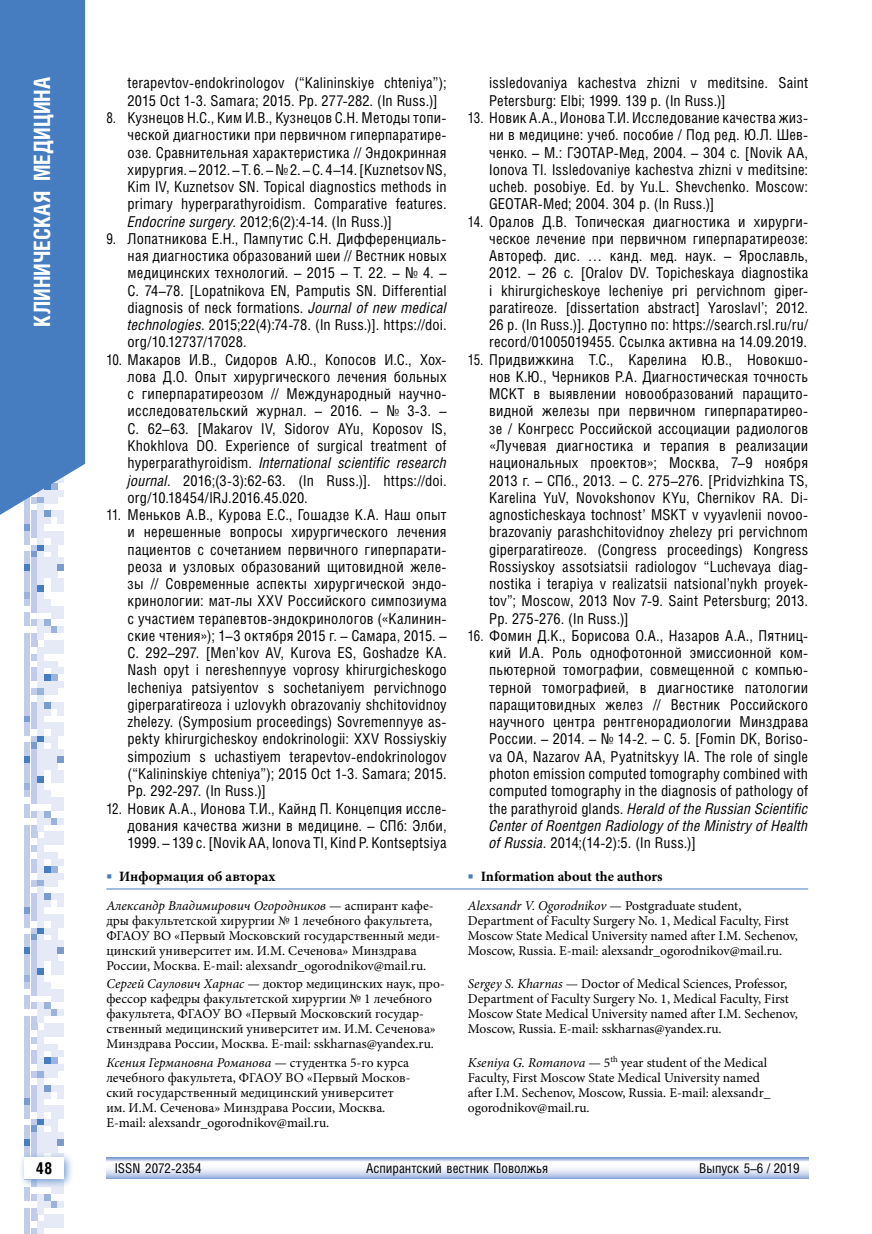
<style>
.page{position:relative;width:872px;height:1234px;background:#fff}
.page>*{position:absolute;margin:0;border:0;box-sizing:border-box;transform-origin:0 0}
.t1{font:700 22.5px "Helios Cond C";color:#fff}
.t2{font:700 16.5px "Helios Cond C";color:#000}
.t3{font:15px/17.2px "Helios Cond C";letter-spacing:.01em;color:#000;text-align:justify;scale:.9 1}
.t4{font:15px/17.2px "Helios Cond C";letter-spacing:.01em;color:#000}
.t5{font:700 14.25px "Minion Pro";color:#000}
.t6{font:13.5px/15px "Minion Pro";color:#000}
.t7{font:13.5px "Helios Cond C";color:#000}
.s1{font-style:italic}
.s2{font-weight:400;color:#457dc0}
.s3{color:#457dc0}
</style>
<div class="page">
<svg style="left:24px;top:527px;width:40px;height:37px"></svg>
<div style="left:24px;top:564px;width:6px;height:7px;background:#457dc0"></div>
<div style="left:31px;top:564px;width:6px;height:7px;background:#c0cce9"></div>
<div style="left:38px;top:564px;width:6px;height:7px;background:#e6eaf6"></div>
<div style="left:44px;top:564px;width:6px;height:7px;background:#e6eaf6"></div>
<div style="left:51px;top:564px;width:6px;height:7px;background:#e6eaf6"></div>
<div style="left:58px;top:564px;width:6px;height:7px;background:#799bd0"></div>
<svg style="left:24px;top:571px;width:40px;height:144px"></svg>
<div style="left:24px;top:715px;width:6px;height:7px;background:#799bd0"></div>
<div style="left:31px;top:715px;width:6px;height:7px;background:#c0cce9"></div>
<div style="left:38px;top:715px;width:6px;height:7px;background:#e6eaf6"></div>
<svg style="left:24px;top:722px;width:40px;height:47px"></svg>
<div style="left:24px;top:769px;width:6px;height:7px;background:#c0cce9"></div>
<div style="left:31px;top:769px;width:6px;height:7px;background:#c0cce9"></div>
<div style="left:38px;top:769px;width:6px;height:7px;background:#e6eaf6"></div>
<div style="left:51px;top:769px;width:6px;height:7px;background:#e6eaf6"></div>
<div style="left:58px;top:769px;width:6px;height:7px;background:#e6eaf6"></div>
<svg style="left:24px;top:776px;width:40px;height:253px"></svg>
<div style="left:24px;top:1029px;width:6px;height:7px;background:#c0cce9"></div>
<div style="left:38px;top:1029px;width:6px;height:7px;background:#e6eaf6"></div>
<div style="left:44px;top:1029px;width:6px;height:7px;background:#e6eaf6"></div>
<div style="left:51px;top:1029px;width:6px;height:7px;background:#e6eaf6"></div>
<div style="left:58px;top:1029px;width:6px;height:7px;background:#e6eaf6"></div>
<svg style="left:24px;top:1036px;width:40px;height:41px"></svg>
<div style="left:24px;top:1077px;width:6px;height:7px;background:#c0cce9"></div>
<div style="left:38px;top:1077px;width:6px;height:7px;background:#e6eaf6"></div>
<svg style="left:24px;top:1084px;width:40px;height:54px"></svg>
<div style="left:24px;top:1138px;width:6px;height:7px;background:#457dc0"></div>
<div style="left:31px;top:1138px;width:6px;height:7px;background:#c0cce9"></div>
<div style="left:38px;top:1138px;width:6px;height:7px;background:#e6eaf6"></div>
<div style="left:44px;top:1138px;width:6px;height:7px;background:#e6eaf6"></div>
<div style="left:51px;top:1138px;width:6px;height:7px;background:#e6eaf6"></div>
<div style="left:58px;top:1138px;width:6px;height:7px;background:#799bd0"></div>
<svg style="left:24px;top:1145px;width:40px;height:6px"></svg>
<div style="left:24px;top:1186px;width:6px;height:7px;background:#c0cce9"></div>
<div style="left:51px;top:1186px;width:6px;height:7px;background:#e6eaf6"></div>
<div style="left:58px;top:1186px;width:6px;height:7px;background:#e6eaf6"></div>
<svg style="left:24px;top:1193px;width:40px;height:40px"></svg>
<div style="left:18px;top:1151px;width:56px;height:37px;background:#457dc0;opacity:.75"></div>
<div style="left:24px;top:1157px;width:40px;height:21px;background:#fff"></div>
<svg style="left:0;top:0;width:85px;height:527px;background:#5085c4"></svg>
<svg style="left:106px;top:1157px;width:702px;height:21px"></svg>
<hr style="left:106px;top:888px;width:702px;height:1px;background:#457dc0">
<h1 class="t1" style="left:29px;top:326px;width:251px;rotate:-90deg">КЛИНИЧЕСКАЯ МЕДИЦИНА</h1>
<p class="t4" style="left:128px;top:74px;width:320px">terapevtov-endokrinologov (“Kalininskiye chteniya”);<br>2015 Oct 1-3. Samara; 2015. Рр. 277-282. (In Russ.)]</p>
<p class="t3" style="left:128px;top:109px;width:356px;text-indent:-21px">8. Кузнецов Н.С., Ким И.В., Кузнецов С.Н. Методы топи&shy;ческой диагностики при первичном гиперпаратире&shy;озе. Сравнительная характеристика // Эндокринная хирургия. – 2012. – Т. 6. – № 2. – С. 4–14. [KuznetsovNS, Kim IV, Kuznetsov SN. Topical diagnostics methods in primary hyperparathyroidism. Comparative features.<br><span class="s1">Endocrine surgery</span>. 2012;6(2):4‑14. (In Russ.)]</p>
<p class="t3" style="left:128px;top:229px;width:356px;text-indent:-21px">9. Лопатникова Е.Н., Пампутис С.Н. Дифференциаль&shy;ная диагностика образований шеи // Вестник новых медицинских технологий. – 2015 – Т. 22. – № 4. – С. 74–78. [Lopatnikova EN, Pamputis SN. Differential diagnosis of neck formations. <span class="s1">Journal of new medical technologies</span>. 2015;22(4):74-78. (In Russ.)]. https://doi. org/10.12737/17028.</p>
<p class="t3" style="left:128px;top:350px;width:356px;text-align:left;text-indent:-21px">10. Макаров И.В., Сидоров А.Ю., Копосов И.С., Хох&shy;лова Д.О. Опыт хирургического лечения больных с гиперпаратиреозом // Международный научно-- исследовательский журнал. – 2016. – № 3-3. – С. 62–63. [Makarov IV, Sidorov AYu, Koposov IS, Khokhlova DO. Experience of surgical treatment of hyperparathyroidism. <span class="s1">International scientific research journal</span>. 2016;(3-3):62-63. (In Russ.)]. https://doi. org/10.18454/IRJ.2016.45.020.</p>
<p class="t3" style="left:128px;top:505px;width:356px;text-indent:-21px">11. Меньков А.В., Курова Е.С., Гошадзе К.А. Наш опыт и нерешенные вопросы хирургического лечения пациентов с сочетанием первичного гиперпарати&shy;реоза и узловых образований щитовидной желе&shy;зы // Современные аспекты хирургической эндо&shy;кринологии: мат-лы XXV Российского симпозиума с участием терапевтов-эндокринологов («Калинин&shy;ские чтения»); 1–3 октября 2015 г. – Самара, 2015. – С. 292–297. [Men’kov AV, Kurova ES, Goshadze KA.<br>Nash opyt i nereshennyye voprosy khirurgicheskogo lecheniya patsiyentov s sochetaniyem pervichnogo giperparatireoza i uzlovykh obrazovaniy shchitovidnoy zhelezy. (Symposium proceedings) Sovremennyye as&shy;pekty khirurgicheskoy endokrinologii: XXV Rossiyskiy simpozium s uchastiyem terapevtov-endokrinologov (“Kalininskiye chteniya”); 2015 Oct 1-3. Samara; 2015.<br>Рр. 292-297. (In Russ.)]</p>
<p class="t3" style="left:128px;top:799px;width:356px;text-indent:-21px">12. Новик A.A., Ионова Т.И., Кайнд П. Концепция иссле&shy;дования качества жизни в медицине. – СПб: Элби, 1999. – 139 с. [Novik AA, Ionova TI, Kind P. Kontseptsiya</p>
<p class="t4" style="left:489px;top:74px;width:320px">issledovaniya kachestva zhizni v meditsine. Saint<br>Petersburg: Elbi; 1999. 139 p. (In Russ.)]</p>
<p class="t3" style="left:489px;top:109px;width:356px;text-indent:-21px">13. Новик A.A., Ионова Т.И. Исследование качества жиз&shy;ни в медицине: учеб. пособие / Под ред. Ю.Л. Шев&shy;ченко. – М.: ГЭОТАР-Мед, 2004. – 304 с. [Novik AA, Ionova TI. Issledovaniye kachestva zhizni v meditsine: ucheb. posobiye. Ed. by Yu.L. Shevchenko. Moscow:<br>GEOTAR-Med; 2004. 304 p. (In Russ.)]</p>
<p class="t3" style="left:489px;top:212px;width:356px;text-indent:-21px">14. Оралов Д.В. Топическая диагностика и хирурги&shy;ческое лечение при первичном гиперпаратиреозе:<br>Автореф. дис. … канд. мед. наук. – Ярославль, 2012. – 26 с. [Oralov DV. Topicheskaya diagnostika i khirurgicheskoye lecheniye pri pervichnom giper&shy;paratireoze. [dissertation abstract] Yaroslavl’; 2012.<br>26 р. (In Russ.)]. Доступно по: https://search.rsl.ru/ru/ record/01005019455. Ссылка активна на 14.09.2019.</p>
<p class="t3" style="left:489px;top:350px;width:356px;text-indent:-21px">15. Придвижкина Т.С., Карелина Ю.В., Новокшо&shy;нов К.Ю., Черников Р.А. Диагностическая точность МСКТ в выявлении новообразований паращито&shy;видной железы при первичном гиперпаратирео&shy;зе / Конгресс Российской ассоциации радиологов «Лучевая диагностика и терапия в реализации национальных проектов»; Москва, 7–9 ноября 2013 г. – СПб., 2013. – С. 275–276. [Pridvizhkina TS, Karelina YuV, Novokshonov KYu, Chernikov RA. Di&shy;agnosticheskaya tochnost’ MSKT v vyyavlenii novoo&shy;brazovaniy parashchitovidnoy zhelezy pri pervichnom giperparatireoze. (Congress proceedings) Kongress Rossiyskoy assotsiatsii radiologov “Luchevaya diag&shy;nostika i terapiya v realizatsii natsional’nykh proyek&shy;tov”; Moscow, 2013 Nov 7-9. Saint Petersburg; 2013.<br>Рр. 275-276. (In Russ.)]</p>
<p class="t3" style="left:489px;top:626px;width:356px;text-indent:-21px">16. Фомин Д.К., Борисова О.А., Назаров А.А., Пятниц&shy;кий И.А. Роль однофотонной эмиссионной ком&shy;пьютерной томографии, совмещенной с компью&shy;терной томографией, в диагностике патологии паращитовидных желез // Вестник Российского научного центра рентгенорадиологии Минздрава России. – 2014. – № 14-2. – С. 5. [Fomin DK, Boriso&shy;va OA, Nazarov AA, Pyatnitskyy IA. The role of single photon emission computed tomography combined with computed tomography in the diagnosis of pathology of the parathyroid glands. <span class="s1">Herald of the Russian Scientific Center of Roentgen Radiology of the Ministry of Health of Russia</span>. 2014;(14-2):5. (In Russ.)]</p>
<p class="t5" style="left:106px;top:866px;width:170px"><span class="s2">■</span> Информация об авторах</p>
<p class="t5" style="left:468px;top:866px;width:196px"><span class="s3">■</span> Information about the authors</p>
<p class="t6" style="left:106px;top:897px;width:334px"><span class="s1">Александр Владимирович Огородников</span> — аспирант кафе&shy;дры факультетской хирургии № 1 лечебного факультета, ФГАОУ ВО «Первый Московский государственный меди&shy;цинский университет им. И.М. Сеченова» Минздрава России, Москва. E-mail: alexsandr_ogorodnikov@mail.ru.</p>
<p class="t6" style="left:468px;top:897px;width:331px"><span class="s1">Alexsandr V. Ogorodnikov</span> — Postgraduate student, Department of Faculty Surgery No. 1, Medical Faculty, First Moscow State Medical University named after I.M. Sechenov, Moscow, Russia. E-mail: alexsandr_ogorodnikov@mail.ru.</p>
<p class="t6" style="left:106px;top:976px;width:340px"><span class="s1">Сергей Саулович Харнас</span> — доктор медицинских наук, про&shy;фессор кафедры факультетской хирургии № 1 лечебного факультета, ФГАОУ ВО «Первый Московский государ&shy;ственный медицинский университет им. И.М. Сеченова» Минздрава России, Москва. E-mail: sskharnas@yandex.ru.</p>
<p class="t6" style="left:468px;top:976px;width:331px"><span class="s1">Sergey S. Kharnas</span> — Doctor of Medical Sciences, Professor, Department of Faculty Surgery No. 1, Medical Faculty, First Moscow State Medical University named after I.M. Sechenov, Moscow, Russia. E-mail: sskharnas@yandex.ru.</p>
<p class="t6" style="left:106px;top:1054px;width:304px"><span class="s1">Ксения Германовна Романова</span> — студентка 5-го курса лечебного факультета, ФГАОУ ВО «Первый Москов&shy;ский государственный медицинский университет им. И.М. Сеченова» Минздрава России, Москва.<br>E-mail: alexsandr_ogorodnikov@mail.ru.</p>
<p class="t6" style="left:468px;top:1054px;width:304px"><span class="s1">Kseniya G. Romanova</span> — 5<sup>th</sup> year student of the Medical Faculty, First Moscow State Medical University named after I.M. Sechenov, Moscow, Russia. E-mail: alexsandr_ ogorodnikov@mail.ru.</p>
<p class="t2" style="left:36px;top:1158px;width:18px">48</p>
<p class="t7" style="left:115px;top:1159px;width:88px">ISSN 2072-2354</p>
<p class="t7" style="left:366px;top:1159px;width:183px">Аспирантский вестник Поволжья</p>
<p class="t7" style="left:699px;top:1159px;width:102px">Выпуск 5–6 / 2019</p>
</div>
